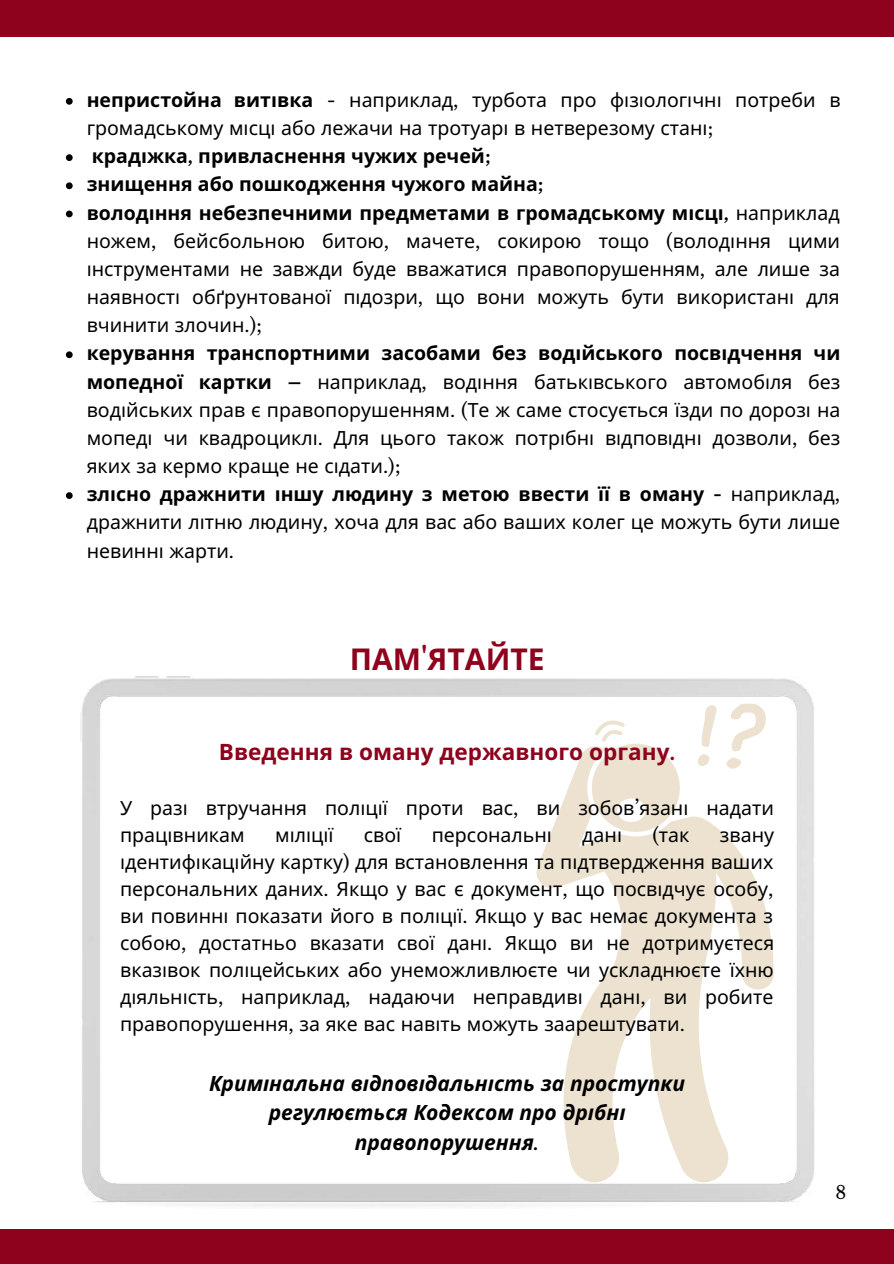
<style>
.page{position:relative;width:894px;height:1264px;background:#fff}
.page>*{position:absolute;margin:0;border:0;box-sizing:border-box;transform-origin:0 0}
.t1{font:700 30px "Noto Sans";color:#8e021d}
.t2{font:700 22.5px "Noto Sans";color:#8e021d}
.t3{font:italic 700 21px/29.2px "Noto Sans";color:#000;text-align:center}
.t4{font:19.5px/28.2px "Noto Sans";color:#000}
.t5{font:18px "Libre Baskerville";color:#000}
.s1{font-weight:700}
.s2{font-family:"Libre Baskerville"}
.s3{font-family:"Libre Baskerville";font-weight:700}
.s4{font-family:"Libre Baskerville";font-weight:400}
</style>
<div class="page">
<div style="left:0;top:0;width:893px;height:36px;background:#8e021d"></div>
<div style="left:0;top:1229px;width:893px;height:34px;background:#8e021d"></div>
<img style="left:80px;top:677px;width:734px;height:531px">
<svg style="left:536px;top:744px;width:237px;height:438px"></svg>
<svg style="left:697px;top:754px;width:12px;height:12px"></svg>
<svg style="left:701px;top:705px;width:15px;height:42px"></svg>
<svg style="left:726px;top:757px;width:14px;height:11px"></svg>
<svg style="left:730px;top:703px;width:35px;height:48px"></svg>
<svg style="left:591px;top:719px;width:88px;height:113px"></svg>
<svg style="left:66px;top:98px;width:7px;height:7px"></svg>
<svg style="left:66px;top:154px;width:7px;height:7px"></svg>
<svg style="left:66px;top:182px;width:7px;height:7px"></svg>
<svg style="left:66px;top:210px;width:7px;height:7px"></svg>
<svg style="left:66px;top:351px;width:7px;height:7px"></svg>
<svg style="left:66px;top:492px;width:7px;height:7px"></svg>
<p class="t4" style="left:87px;top:85px;width:755px"><span class="s1">непристойна витівка</span> <span class="s2">-</span> наприклад<span class="s2">,</span> турбота про фізіологі чні потреби в громадському місці або лежачи на тротуарі в нетверезому стані<span class="s2">;<br></span><span class="s1">крадіжка</span><span class="s3">,</span> <span class="s1">привласнення чужих речей</span><span class="s3">;<br></span><span class="s1">знищення або пошкодження чужого майна</span><span class="s3">;<br></span><span class="s1">володі ння небезпечними предметами в громадському місці</span><span class="s3">,</span> наприклад ножем<span class="s2">,</span> бейсбольною битою<span class="s2">,</span> мачете<span class="s2">,</span> сокирою тощо <span class="s2">(</span>володі ння цими і нструментами не завжди буде вважатися правопорушенням<span class="s2">,</span> але лише за наявності обґрунтованої підозри<span class="s2">,</span> що вони можуть бути використані для вчинити злочин<span class="s2">.);<br></span><span class="s1">керування транспортними засобами без воді йського посвідчення чи мопедної картки</span> <span class="s3">–</span> наприклад<span class="s2">,</span> воді ння батькі вського автомобіля без воді йських прав є правопорушенням<span class="s2">. (</span>Те ж саме стосується їзди по дорозі на мопеді чи квадроциклі<span class="s2">.</span> Для цього також потрібні відповідні дозволи<span class="s2">,</span> без яких за кермо краще не сідати<span class="s2">.);<br></span><span class="s1">злісно дражнити і ншу людину з метою ввести її в оману</span> <span class="s3">-</span> наприклад<span class="s2">, </span>дражнити літню людину<span class="s2">,</span> хоча для вас або ваших колег це можуть бути лише невинні жарти<span class="s2">.</span></p>
<h1 class="t1" style="left:349px;top:637px;width:196px">ПАМ<span class="s2">'</span>ЯТАЙТЕ</h1>
<p class="t2" style="left:219px;top:735px;width:458px">Введення в оману державного органу<span class="s2">.</span></p>
<p class="t4" style="left:120px;top:794px;width:655px;line-height:27px">У разі втручання полі ції проти вас<span class="s2">,</span> ви зобов<span class="s2">’</span>язані надати працівникам</p>
<p class="t4" style="left:275px;top:820px;width:60px">міліції</p>
<p class="t4" style="left:364px;top:820px;width:39px">свої</p>
<p class="t4" style="left:431px;top:820px;width:118px">персональні</p>
<p class="t4" style="left:582px;top:820px;width:38px">дані</p>
<p class="t4" style="left:652px;top:820px;width:39px"><span class="s2">(</span>так</p>
<p class="t4" style="left:120px;top:821px;width:655px;line-height:27px;text-align:justify;text-indent:599px">звану ідентифі каці йну картку<span class="s2">)</span> для встановлення та підтвердження ваших персональних даних<span class="s2">.</span> Якщо у вас є документ<span class="s2">,</span> що посвідчує особу<span class="s2">, </span>ви повинні показати його в полі ції<span class="s2">.</span> Якщо у вас немає документа з собою<span class="s2">,</span> достатньо вказати свої дані <span class="s2">.</span> Якщо ви не дотримуєтеся вказі вок полі цейських або унеможливлюєте чи ускладнюєте їхню діяльність<span class="s2">,</span> наприклад<span class="s2">,</span> надаючи неправдиві дані<span class="s2">,</span> ви робите правопорушення<span class="s2">,</span> за яке вас навіть можуть заарештувати<span class="s2">.</span></p>
<p class="t3" style="left:209px;top:1068px;width:477px">Кримінальна відповідальність за проступки регулюється Кодексом про дрібні правопорушення<span class="s4">.</span></p>
<p class="t5" style="left:835px;top:1181px;width:12px">8</p>
</div>
